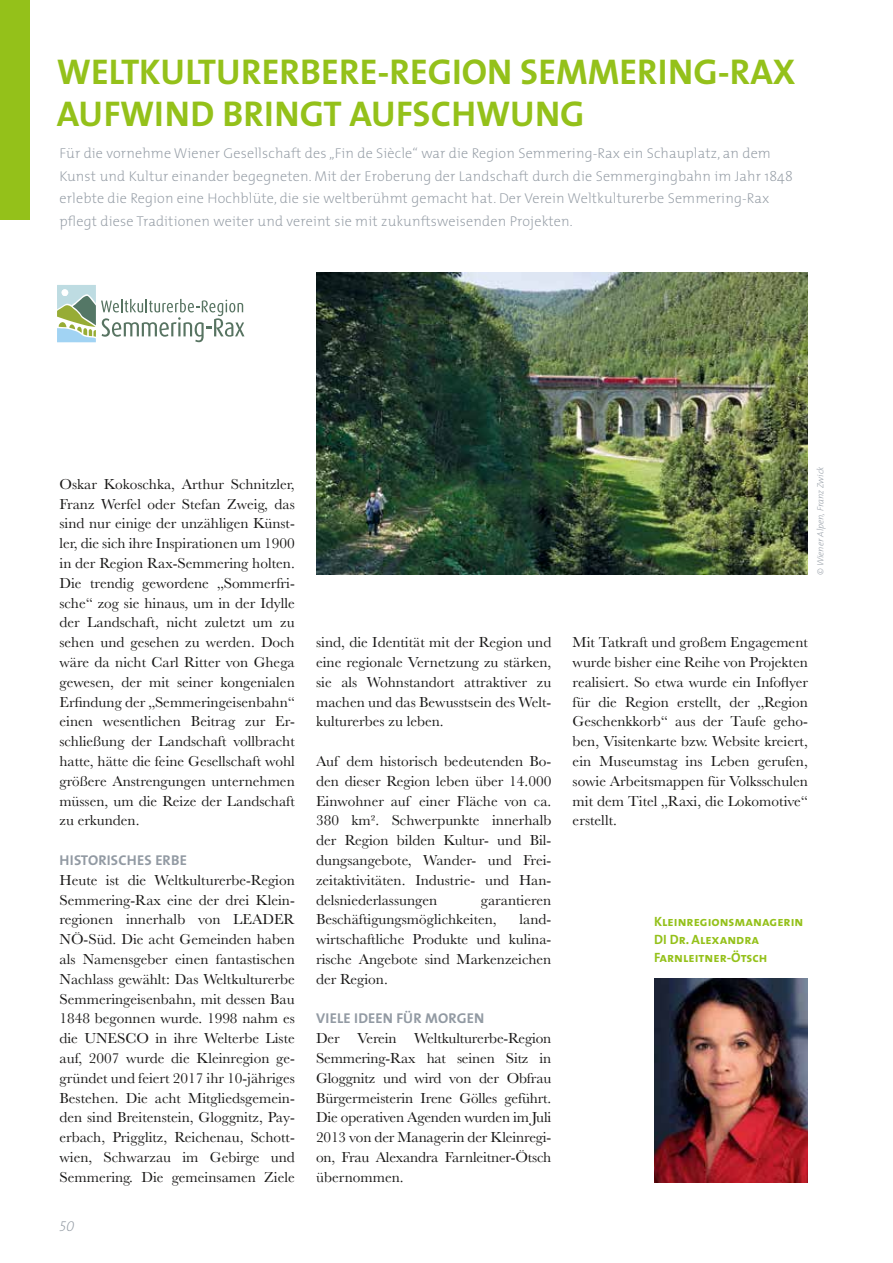
<style>
.page{position:relative;width:893px;height:1263px;background:#fff}
.page>*{position:absolute;margin:0;border:0;box-sizing:border-box;transform-origin:0 0}
.t1{font:36px/42px "The Mix Bold Caps";color:#94c11a}
.t2{font:15px/19.8px "Baskerville";color:#181716;text-align:justify}
.t3{font:200 14.25px/22.5px "The Mix";letter-spacing:.01em;color:#929aa3}
.t4{font:700 14.25px "The Mix";letter-spacing:.01em;color:#929aa3}
.t5{font:italic 14.25px "The Mix Extra Light Caps";color:#929aa3}
.t6{font:13.5px/18px "The Mix Bold Caps";color:#94c11a}
.t7{font:italic 200 9px "The Mix";color:#929aa3}
</style>
<div class="page">
<div style="left:0;top:0;width:30px;height:220px;background:#94c11a"></div>
<img style="left:316px;top:272px;width:492px;height:302px">
<img style="left:654px;top:978px;width:154px;height:204px">
<svg style="left:57px;top:285px;width:187px;height:57px"></svg>
<h1 class="t1" style="left:57px;top:50px;width:740px">WELTKULTURERBERE-REGION SEMMERING-RAX<br>AUFWIND BRINGT AUFSCHWUNG</h1>
<p class="t3" style="left:60px;top:141px;width:735px">Für die vornehme Wiener Gesellschaft des „Fin de Siècle“ war die Region Semmering-Rax ein Schauplatz, an dem Kunst und Kultur einander begegneten. Mit der Eroberung der Landschaft durch die Semmergingbahn im Jahr 1848 erlebte die Region eine Hochblüte, die sie weltberühmt gemacht hat. Der Verein Weltkulturerbe Semmering-Rax pflegt diese Traditionen weiter und vereint sie mit zukunftsweisenden Projekten.</p>
<p class="t2" style="left:60px;top:474px;width:237px">Oskar Kokoschka, Arthur Schnitzler, Franz Werfel oder Stefan Zweig, das sind nur einige der unzähligen Künst&shy;ler, die sich ihre Inspirationen um 1900 in der Region Rax-Semmering holten.<br>Die trendig gewordene „Sommerfri&shy;sche“ zog sie hinaus, um in der Idylle der Landschaft, nicht zuletzt um zu sehen und gesehen zu werden. Doch wäre da nicht Carl Ritter von Ghega gewesen, der mit seiner kongenialen Erfindung der „Semmeringeisenbahn“ einen wesentlichen Beitrag zur Er&shy;schließung der Landschaft vollbracht hatte, hätte die feine Gesellschaft wohl größere Anstrengungen unternehmen müssen, um die Reize der Landschaft zu erkunden.</p>
<p class="t4" style="left:60px;top:848px;width:129px">HISTORISCHES ERBE</p>
<p class="t2" style="left:60px;top:870px;width:237px">Heute ist die Weltkulturerbe-Region Semmering-Rax eine der drei Klein&shy;regionen innerhalb von LEADER NÖ-Süd. Die acht Gemeinden haben als Namensgeber einen fantastischen Nachlass gewählt: Das Weltkulturerbe Semmeringeisenbahn, mit dessen Bau 1848 begonnen wurde. 1998 nahm es die UNESCO in ihre Welterbe Liste auf, 2007 wurde die Kleinregion ge&shy;gründet und feiert 2017 ihr 10-jähriges Bestehen. Die acht Mitgliedsgemein&shy;den sind Breitenstein, Gloggnitz, Pay&shy;erbach, Prigglitz, Reichenau, Schott&shy;wien, Schwarzau im Gebirge und Semmering. Die gemeinsamen Ziele</p>
<p class="t5" style="left:60px;top:1214px;width:16px">50</p>
<p class="t2" style="left:316px;top:633px;width:237px">sind, die Identität mit der Region und eine regionale Vernetzung zu stärken, sie als Wohnstandort attraktiver zu machen und das Bewusstsein des Welt&shy;kulturerbes zu leben.</p>
<p class="t2" style="left:316px;top:751px;width:237px">Auf dem historisch bedeutenden Bo&shy;den dieser Region leben über 14.000<br>Einwohner auf einer Fläche von ca.<br>380 km². Schwerpunkte innerhalb der Region bilden Kultur- und Bil&shy;dungsangebote, Wander- und Frei&shy;zeitaktivitäten. Industrie- und Han&shy;delsniederlassungen</p>
<p class="t2" style="left:316px;top:890px;width:237px;text-indent:165px">garantieren<br>Beschäftigungsmöglichkeiten,</p>
<p class="t2" style="left:316px;top:910px;width:237px;text-indent:204px">land&shy;wirtschaftliche Produkte und kulina&shy;rische Angebote sind Markenzeichen der Region.</p>
<p class="t4" style="left:316px;top:1007px;width:170px">VIELE IDEEN FÜR MORGEN</p>
<p class="t2" style="left:316px;top:1029px;width:237px">Der Verein Weltkulturerbe-Region Semmering-Rax hat seinen Sitz in Gloggnitz und wird von der Obfrau Bürgermeisterin Irene Gölles geführt.<br>Die operativen Agenden wurden im Juli 2013 von der Managerin der Kleinregi&shy;on, Frau Alexandra Farnleitner-Ötsch übernommen.</p>
<p class="t7" style="left:813px;top:574px;width:110px;rotate:-90deg">© Wiener Alpen, Franz Zwick</p>
<p class="t2" style="left:573px;top:633px;width:237px">Mit Tatkraft und großem Engagement wurde bisher eine Reihe von Projekten realisiert. So etwa wurde ein Infoflyer für die Region erstellt, der „Region Geschenkkorb“ aus der Taufe geho&shy;ben, Visitenkarte bzw. Website kreiert, ein Museumstag ins Leben gerufen, sowie Arbeitsmappen für Volksschulen mit dem Titel „Raxi, die Lokomotive“ erstellt.</p>
<p class="t6" style="left:654px;top:912px;width:151px">Kleinregionsmanagerin<br>DI Dr. Alexandra<br>Farnleitner-Ötsch</p>
</div>
